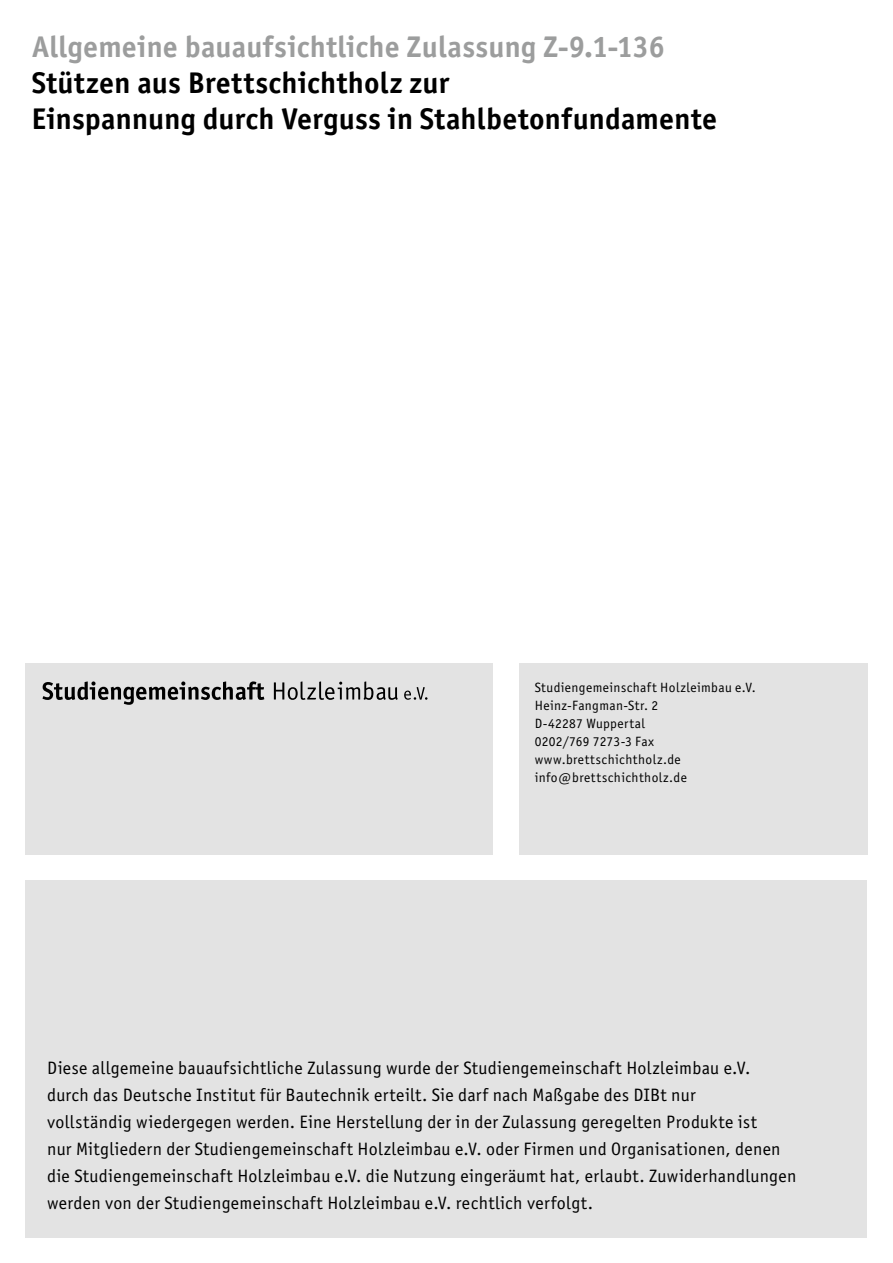
<style>
.page{position:relative;width:893px;height:1263px;background:#fff}
.page>*{position:absolute;margin:0;border:0;box-sizing:border-box;transform-origin:0 0}
.t1{font:700 30px/36px "Officina Sans";letter-spacing:.005em;color:#000}
.t2{font:700 30px "Officina Sans";letter-spacing:.005em;color:#9c9d9d}
.t3{font:18px/27px "Officina Sans";letter-spacing:.015em;color:#000}
.t4{font:13.5px "Officina Sans";letter-spacing:.03em;color:#000}
</style>
<div class="page">
<div style="left:26px;top:880px;width:841px;height:357px;background:#e3e3e3"></div>
<div style="left:519px;top:663px;width:348px;height:192px;background:#e3e3e3"></div>
<div style="left:26px;top:663px;width:467px;height:192px;background:#e3e3e3"></div>
<svg style="left:43px;top:681px;width:221px;height:24px"></svg>
<svg style="left:274px;top:681px;width:124px;height:19px"></svg>
<svg style="left:404px;top:687px;width:23px;height:13px"></svg>
<p class="t2" style="left:32px;top:28px;width:635px">Allgemeine bauaufsichtliche Zulassung Z-9.1-136</p>
<p class="t1" style="left:32px;top:64px;width:687px">Stützen aus Brettschichtholz zur<br>Einspannung durch Verguss in Stahlbetonfundamente</p>
<p class="t4" style="left:535px;top:679px;width:223px">Studiengemeinschaft Holzleimbau e.V.</p>
<p class="t4" style="left:535px;top:697px;width:125px">Heinz-Fangman-Str. 2</p>
<p class="t4" style="left:535px;top:715px;width:112px">D-42287 Wuppertal</p>
<p class="t4" style="left:535px;top:733px;width:121px">0202/769 7273-3 Fax</p>
<p class="t4" style="left:535px;top:751px;width:148px">www.brettschichtholz.de</p>
<p class="t4" style="left:535px;top:769px;width:154px">info@brettschichtholz.de</p>
<p class="t3" style="left:47px;top:1054px;width:751px">Diese allgemeine bauaufsichtliche Zulassung wurde der Studiengemeinschaft Holzleimbau e.V. durch das Deutsche Institut für Bautechnik erteilt. Sie darf nach Maßgabe des DIBt nur<br>vollständig wiedergegen werden. Eine Herstellung der in der Zulassung geregelten Produkte ist<br>nur Mitgliedern der Studiengemeinschaft Holzleimbau e.V. oder Firmen und Organisationen, denen die Studiengemeinschaft Holzleimbau e.V. die Nutzung eingeräumt hat, erlaubt. Zuwiderhandlungen werden von der Studiengemeinschaft Holzleimbau e.V. rechtlich verfolgt.</p>
</div>
